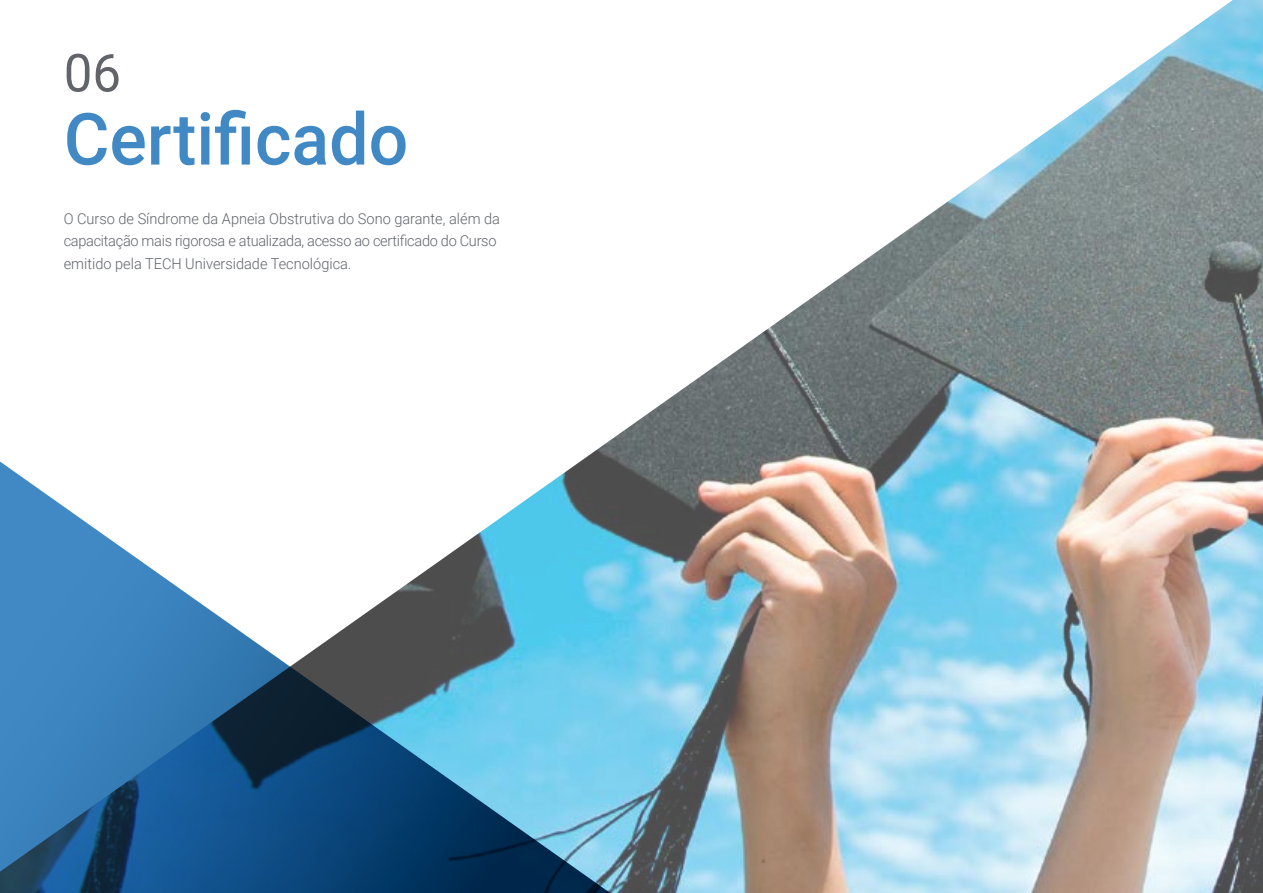
<style>
.page{position:relative;width:1263px;height:893px;background:#fff}
.page>*{position:absolute;margin:0;border:0;box-sizing:border-box;transform-origin:0 0}
.t1{font:500 72px "Roboto";color:#4089c5}
.t2{font:52.5px "Roboto";color:#61646a}
.t3{font:300 15px/22.5px "Roboto";color:#61646a}
</style>
<div class="page">
<img style="left:602px;top:0;width:661px;height:893px">
<svg style="left:0;top:446px;width:640px;height:447px"></svg>
<h2 class="t2" style="left:64px;top:36px;width:59px">06</h2>
<h1 class="t1" style="left:64px;top:89px;width:346px">Certificado</h1>
<p class="t3" style="left:64px;top:207px;width:438px">O Curso de Síndrome da Apneia Obstrutiva do Sono garante, além da capacitação mais rigorosa e atualizada, acesso ao certificado do Curso emitido pela TECH Universidade Tecnológica.</p>
</div>
